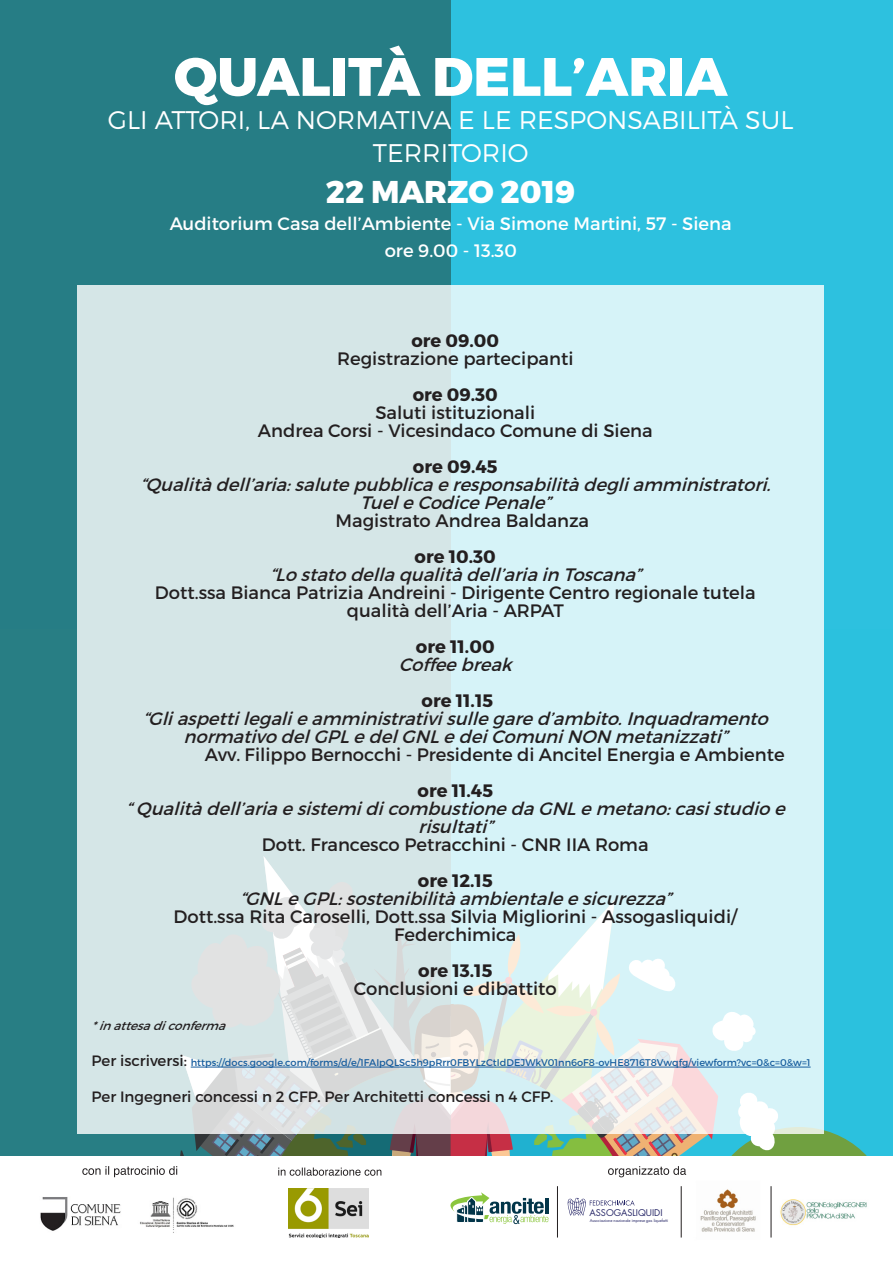
<style>
.page{position:relative;width:893px;height:1263px;background:#fff}
.page>*{position:absolute;margin:0;border:0;box-sizing:border-box;transform-origin:0 0}
.t1{font:800 54px "Montserrat";color:#fff}
.t2{font:800 31.5px "Montserrat";color:#fff}
.t3{font:300 25.5px/33px "Montserrat";color:#fff;text-align:center}
.t4{font:18px "Montserrat";color:#231f20}
.t5{font:italic 18px/18px "Montserrat";color:#231f20;text-align:center}
.t6{font:700 18px "Montserrat";color:#231f20}
.t7{font:18px "Montserrat";color:#fff}
.t8{font:15px "Montserrat";color:#231f20}
.t9{font:italic 12px "Montserrat";color:#231f20}
.t10{font:9.75px "Montserrat";color:#175d9e}
.t11{font:9px "Futura Std";color:#282868}
.t12{font:4.05px "Futura Std";letter-spacing:-.005em;color:#282868}
.s1{font-size:15px;color:#231f20}
</style>
<div class="page">
<div style="left:0;top:0;width:455px;height:1263px;background:#267d85"></div>
<div style="left:451px;top:0;width:442px;height:1263px;background:#2dc1df"></div>
<div style="left:77px;top:285px;width:747px;height:848px;background:linear-gradient(to right,#d5e3e3,#d6f6fc)"></div>
<svg style="left:12px;top:856px;width:877px;height:407px;background:#c8dfe0"></svg>
<p class="t1" style="left:174px;top:43px;width:555px">QUALITÀ DELL’ARIA</p>
<p class="t3" style="left:108px;top:103px;width:687px">GLI ATTORI, LA NORMATIVA E LE RESPONSABILITÀ SUL<br>TERRITORIO</p>
<p class="t2" style="left:326px;top:172px;width:251px">22 MARZO 2019</p>
<p class="t7" style="left:170px;top:212px;width:563px">Auditorium Casa dell’Ambiente - Via Simone Martini, 57 - Siena</p>
<p class="t7" style="left:385px;top:239px;width:134px">ore 9.00 - 13.30</p>
<p class="t6" style="left:411px;top:329px;width:89px">ore 09.00</p>
<p class="t4" style="left:337px;top:347px;width:238px">Registrazione partecipanti</p>
<p class="t6" style="left:413px;top:383px;width:87px">ore 09.30</p>
<p class="t4" style="left:375px;top:401px;width:161px">Saluti istituzionali</p>
<p class="t4" style="left:258px;top:419px;width:396px">Andrea Corsi - Vicesindaco Comune di Siena</p>
<p class="t6" style="left:413px;top:455px;width:86px">ore 09.45</p>
<p class="t5" style="left:140px;top:475px;width:638px">“Qualitàdell’aria:salutepubblicaeresponsabilitàdegliamministratori.</p>
<p class="t5" style="left:360px;top:493px;width:198px">TueleCodicePenale”</p>
<p class="t4" style="left:335px;top:509px;width:255px">Magistrato Andrea Baldanza</p>
<p class="t6" style="left:415px;top:545px;width:83px">ore 10.30</p>
<p class="t5" style="left:270px;top:565px;width:378px">“Lo stato dellaqualitàdell’ariain Toscana”</p>
<p class="t4" style="left:155px;top:581px;width:602px">Dott.ssa Bianca Patrizia Andreini - Dirigente Centro regionale tutela</p>
<p class="t4" style="left:347px;top:599px;width:218px">qualità dell’Aria - ARPAT</p>
<p class="t6" style="left:416px;top:635px;width:80px">ore 11.00</p>
<p class="t5" style="left:399px;top:655px;width:120px">Coffeebreak</p>
<p class="t6" style="left:422px;top:689px;width:73px">ore 11.15</p>
<p class="t5" style="left:143px;top:709px;width:632px">“Gliaspettilegalieamministrativisullegared’ambito.Inquadramento</p>
<p class="t5" style="left:184px;top:727px;width:551px">normativo delGPLedelGNLedeiComuniNON metanizzati”</p>
<p class="t4" style="left:205px;top:743px;width:581px">Avv. Filippo Bernocchi - Presidente di Ancitel Energia e Ambiente</p>
<p class="t6" style="left:418px;top:779px;width:77px">ore 11.45</p>
<p class="t5" style="left:126px;top:799px;width:666px">“Qualitàdell’ariaesistemidicombustionedaGNLemetano:casistudio e risultati”</p>
<p class="t4" style="left:262px;top:833px;width:388px">Dott. Francesco Petracchini - CNR IIA Roma</p>
<p class="t6" style="left:418px;top:869px;width:76px">ore 12.15</p>
<p class="t5" style="left:240px;top:889px;width:438px">“GNLeGPL:sostenibilitàambientaleesicurezza”</p>
<p class="t4" style="left:174px;top:905px;width:565px">Dott.ssa Rita Caroselli, Dott.ssa Silvia Migliorini - Assogasliquidi/</p>
<p class="t4" style="left:394px;top:923px;width:124px">Federchimica</p>
<p class="t6" style="left:418px;top:959px;width:76px">ore 13.15</p>
<p class="t4" style="left:354px;top:977px;width:204px">Conclusioni e dibattito</p>
<p class="t9" style="left:91px;top:1018px;width:140px">*inattesadiconferma</p>
<p class="t10" style="left:91px;top:1057px;width:721px"><span class="s1">Per iscriversi:</span> https://docs.google.com/forms/d/e/1FAIpQLSc5h9pRrr0FBYLzCtIdDEJWkV01nn6oF8-ovHE8716T8Vwqfg/viewform?vc=0&amp;c=0&amp;w=1</p>
<p class="t8" style="left:91px;top:1087px;width:464px">Per Ingegneri concessi n 2 CFP. Per Architetti concessi n 4 CFP.</p>
<p class="t11" style="left:590px;top:1206px;width:75px">ASSOGASLIQUIDI</p>
<p class="t12" style="left:590px;top:1217px;width:80px">Associazione nazionale imprese gas liquefatti</p>
</div>
